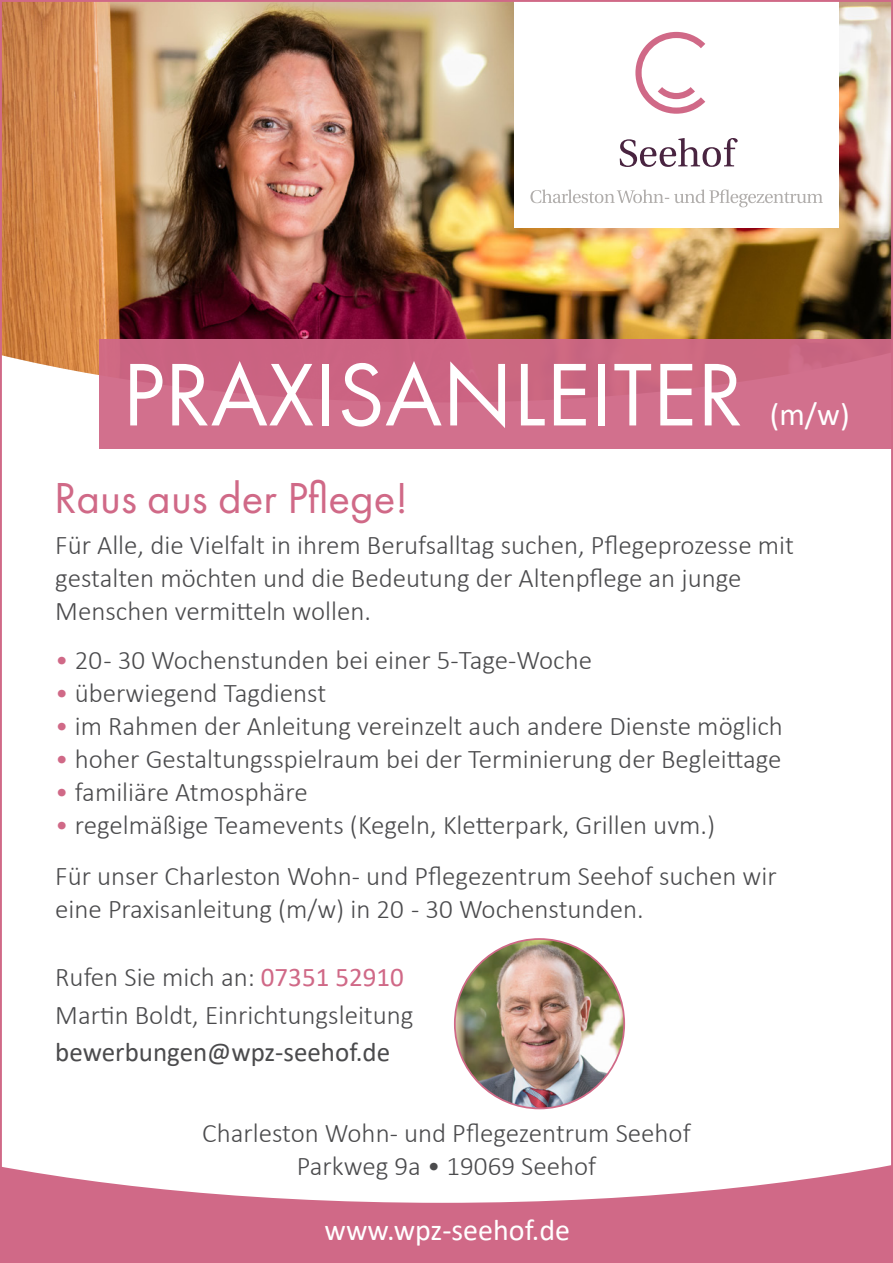
<style>
.page{position:relative;width:893px;height:1263px;background:#fff}
.page>*{position:absolute;margin:0;border:0;box-sizing:border-box;transform-origin:0 0}
.t1{font:92.25px "Futura PT";color:#fff}
.t2{font:45px "Futura PT";color:#d06987}
.t3{font:30px "Calibri";color:#fff}
.t4{font:300 27px/33px "Calibri";color:#4b4b4d}
.t5{font:27px "Calibri";color:#4b4b4d}
.s1{font-family:"Calibri";font-size:31.8px}
.s2{color:#d06987}
.s3{font-weight:400;color:#d06987}
</style>
<div class="page">
<img style="left:0;top:0;width:893px;height:1263px">
<div style="left:99px;top:339px;width:794px;height:109px;background:linear-gradient(to right,#ce6987,#d06d89)"></div>
<svg style="left:635px;top:32px;width:70px;height:82px"></svg>
<svg style="left:530px;top:189px;width:293px;height:18px"></svg>
<svg style="left:620px;top:138px;width:118px;height:29px"></svg>
<h1 class="t1" style="left:122px;top:340px;width:729px">PRAXISANLEITER <span class="s1">(m/w)</span></h1>
<h2 class="t2" style="left:54px;top:471px;width:355px">Raus aus der Pflege!</h2>
<p class="t4" style="left:55px;top:529px;width:740px">Für Alle, die Vielfalt in ihrem Berufsalltag suchen, Pflegeprozesse mit gestalten möchten und die Bedeutung der Altenpflege an junge<br>Menschen vermitteln wollen.</p>
<p class="t4" style="left:55px;top:643px;width:538px"><span class="s2">•</span> 20 - 30 Wochenstunden bei einer 5-Tage-Woche</p>
<p class="t4" style="left:55px;top:676px;width:272px"><span class="s2">•</span> überwiegend Tagdienst</p>
<p class="t4" style="left:55px;top:709px;width:729px"><span class="s2">•</span> im Rahmen der Anleitung vereinzelt auch andere Dienste möglich</p>
<p class="t4" style="left:55px;top:742px;width:728px"><span class="s2">•</span> hoher Gestaltungsspielraum bei der Terminierung der Begleittage</p>
<p class="t4" style="left:55px;top:775px;width:254px"><span class="s2">•</span> familiäre Atmosphäre</p>
<p class="t4" style="left:55px;top:808px;width:661px"><span class="s2">•</span> regelmäßige Teamevents (Kegeln, Kletterpark, Grillen uvm.)</p>
<p class="t4" style="left:55px;top:859px;width:723px">Für unser Charleston Wohn- und Pflegezentrum Seehof suchen wir eine Praxisanleitung (m/w) in 20 - 30 Wochenstunden.</p>
<p class="t4" style="left:55px;top:958px;width:360px;line-height:37.5px">Rufen Sie mich an: <span class="s3">07351 52910<br></span>Martin Boldt, Einrichtungsleitung</p>
<p class="t5" style="left:55px;top:1034px;width:336px">bewerbungen@wpz-seehof.de</p>
<p class="t4" style="left:202px;top:1116px;width:490px;text-align:center">Charleston Wohn- und Pflegezentrum Seehof<br>Parkweg 9a • 19069 Seehof</p>
<p class="t3" style="left:324px;top:1209px;width:247px">www.wpz-seehof.de</p>
</div>
